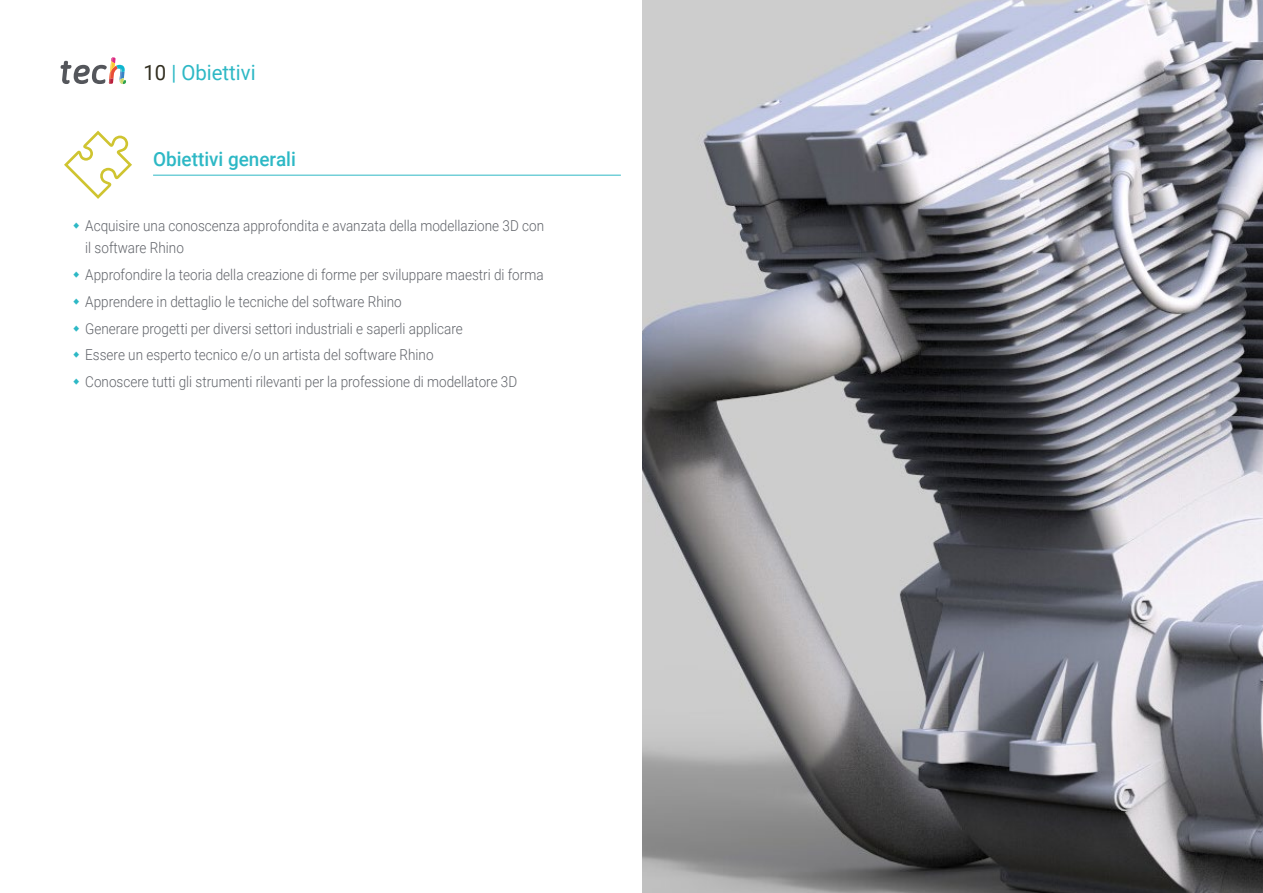
<style>
.page{position:relative;width:1263px;height:893px;background:#fff}
.page>*{position:absolute;margin:0;border:0;box-sizing:border-box;transform-origin:0 0}
.t1{font:21px "Roboto";color:#2db8c5}
.t2{font:500 19.5px "Roboto";color:#2db8c5}
.t3{font:300 15px/26.7px "Roboto";color:#61646a;scale:.9 1}
.s1{color:#312e20}
</style>
<div class="page">
<svg style="left:64px;top:131px;width:68px;height:68px"></svg>
<img style="left:642px;top:0;width:621px;height:893px">
<svg style="left:61px;top:57px;width:65px;height:27px"></svg>
<hr style="left:153px;top:175px;width:468px;height:1px;background:#2db8c5">
<h1 class="t1" style="left:144px;top:57px;width:114px"><span class="s1">10</span> | Obiettivi</h1>
<h2 class="t2" style="left:153px;top:145px;width:144px">Obiettivi generali</h2>
<p class="t3" style="left:85px;top:214px;width:511px;line-height:22.5px">Acquisire una conoscenza approfondita e avanzata della modellazione 3D con il software Rhino</p>
<p class="t3" style="left:85px;top:261px;width:511px">Approfondire la teoria della creazione di forme per sviluppare maestri di forma Apprendere in dettaglio le tecniche del software Rhino<br>Generare progetti per diversi settori industriali e saperli applicare<br>Essere un esperto tecnico e/o un artista del software Rhino<br>Conoscere tutti gli strumenti rilevanti per la professione di modellatore 3D</p>
</div>
